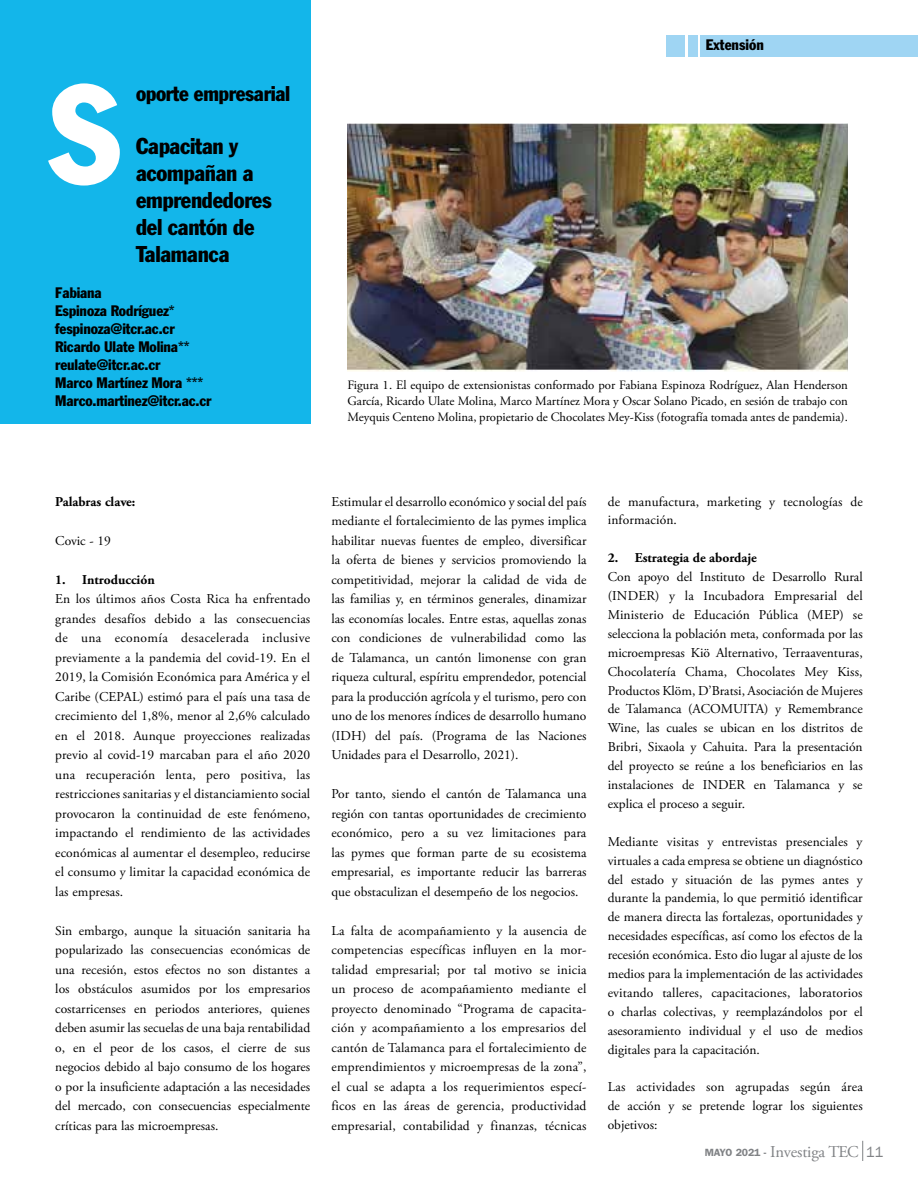
<style>
.page{position:relative;width:918px;height:1188px;background:#fff}
.page>*{position:absolute;margin:0;border:0;box-sizing:border-box;transform-origin:0 0}
.t1{font:condensed 138px "Franklin Gothic";color:#fff}
.t2{font:condensed 22.5px/27px "Franklin Gothic";letter-spacing:-.015em;color:#000}
.t3{font:condensed 21px "Franklin Gothic";letter-spacing:-.015em;color:#000}
.t4{font:16.5px "Adobe Garamond Pro";letter-spacing:-.01em;color:#808285}
.t5{font:condensed 15px/18px "Franklin Gothic";letter-spacing:-.01em;color:#000}
.t6{font:13.5px/19.5px "Adobe Garamond Pro";color:#000;text-align:justify}
.t7{font:700 13.5px "Adobe Garamond Pro";color:#000}
.t8{font:12.75px/15.8px "Adobe Garamond Pro";color:#000;text-align:justify}
.s1{font-family:"Franklin Gothic";font-weight:600;font-size:10.5px}
.s2{font-family:"Franklin Gothic";font-size:15px}
</style>
<div class="page">
<svg style="left:862px;top:1141px;width:1px;height:20px"></svg>
<div style="left:0;top:0;width:310px;height:423px;background:#13b6ea"></div>
<div style="left:701px;top:36px;width:217px;height:21px;background:#9fd5f3"></div>
<div style="left:688px;top:36px;width:10px;height:21px;background:#9fd5f3"></div>
<div style="left:666px;top:36px;width:19px;height:21px;background:#9fd5f3"></div>
<img style="left:347px;top:124px;width:501px;height:248px">
<h1 class="t1" style="left:49px;top:50px;width:73px">S</h1>
<h3 class="t3" style="left:136px;top:81px;width:156px">oporte empresarial</h3>
<h2 class="t2" style="left:136px;top:132px;width:137px">Capacitan y acompañan a emprendedores del cantón de<br>Talamanca</h2>
<p class="t5" style="left:55px;top:284px;width:158px">Fabiana<br>Espinoza Rodríguez* fespinoza@itcr.ac.cr<br>Ricardo Ulate Molina** reulate@itcr.ac.cr<br>Marco Martínez Mora ***<br>Marco.martinez@itcr.ac.cr</p>
<p class="t5" style="left:706px;top:36px;width:60px">Extensión</p>
<p class="t8" style="left:347px;top:378px;width:502px">Figura 1. El equipo de extensionistas conformado por Fabiana Espinoza Rodríguez, Alan Henderson García, Ricardo Ulate Molina, Marco Martínez Mora y Oscar Solano Picado, en sesión de trabajo con Meyquis Centeno Molina, propietario de Chocolates Mey-Kiss (fotografía tomada antes de pandemia).</p>
<p class="t7" style="left:55px;top:494px;width:82px">Palabras clave:</p>
<p class="t6" style="left:55px;top:531px;width:57px">Covic - 19</p>
<p class="t7" style="left:55px;top:572px;width:101px">1. Introducción</p>
<p class="t6" style="left:55px;top:590px;width:257px">En los últimos años Costa Rica ha enfrentado grandes desafíos debido a las consecuencias de una economía desacelerada inclusive previamente a la pandemia del covid-19. En el 2019, la Comisión Económica para América y el Caribe (CEPAL) estimó para el país una tasa de crecimiento del 1,8%, menor al 2,6% calculado en el 2018. Aunque proyecciones realizadas previo al covid-19 marcaban para el año 2020 una recuperación lenta, pero positiva, las restricciones sanitarias y el distanciamiento social provocaron la continuidad de este fenómeno, impactando el rendimiento de las actividades económicas al aumentar el desempleo, reducirse el consumo y limitar la capacidad económica de las empresas.</p>
<p class="t6" style="left:55px;top:921px;width:257px">Sin embargo, aunque la situación sanitaria ha popularizado las consecuencias económicas de una recesión, estos efectos no son distantes a los obstáculos asumidos por los empresarios costarricenses en periodos anteriores, quienes deben asumir las secuelas de una baja rentabilidad o, en el peor de los casos, el cierre de sus negocios debido al bajo consumo de los hogares o por la insuficiente adaptación a las necesidades del mercado, con consecuencias especialmente críticas para las microempresas.</p>
<p class="t6" style="left:332px;top:492px;width:257px">Estimular el desarrollo económico y social del país mediante el fortalecimiento de las pymes implica habilitar nuevas fuentes de empleo, diversificar la oferta de bienes y servicios promoviendo la competitividad, mejorar la calidad de vida de las familias y, en términos generales, dinamizar las economías locales. Entre estas, aquellas zonas con condiciones de vulnerabilidad como las de Talamanca, un cantón limonense con gran riqueza cultural, espíritu emprendedor, potencial para la producción agrícola y el turismo, pero con uno de los menores índices de desarrollo humano (IDH) del país. (Programa de las Naciones Unidades para el Desarrollo, 2021).</p>
<p class="t6" style="left:332px;top:785px;width:256px">Por tanto, siendo el cantón de Talamanca una región con tantas oportunidades de crecimiento económico, pero a su vez limitaciones para las pymes que forman parte de su ecosistema empresarial, es importante reducir las barreras que obstaculizan el desempeño de los negocios.</p>
<p class="t6" style="left:332px;top:921px;width:257px">La falta de acompañamiento y la ausencia de competencias específicas influyen en la mor&shy;talidad empresarial; por tal motivo se inicia un proceso de acompañamiento mediante el proyecto denominado “Programa de capacita&shy;ción y acompañamiento a los empresarios del cantón de Talamanca para el fortalecimiento de emprendimientos y microempresas de la zona”, el cual se adapta a los requerimientos especí&shy;ficos en las áreas de gerencia, productividad empresarial, contabilidad y finanzas, técnicas</p>
<p class="t6" style="left:608px;top:492px;width:256px;line-height:18.9px">de manufactura, marketing y tecnologías de información.</p>
<p class="t7" style="left:608px;top:550px;width:151px">2. Estrategia de abordaje</p>
<p class="t6" style="left:608px;top:568px;width:257px;line-height:18.9px">Con apoyo del Instituto de Desarrollo Rural (INDER) y la Incubadora Empresarial del Ministerio de Educación Pública (MEP) se selecciona la población meta, conformada por las microempresas Kiö Alternativo, Terraaventuras, Chocolatería Chama, Chocolates Mey Kiss, Productos Klöm, D’Bratsi, Asociación de Mujeres de Talamanca (ACOMUITA) y Remembrance Wine, las cuales se ubican en los distritos de Bribri, Sixaola y Cahuita. Para la presentación del proyecto se reúne a los beneficiarios en las instalaciones de INDER en Talamanca y se explica el proceso a seguir.</p>
<p class="t6" style="left:608px;top:832px;width:257px;line-height:18.9px">Mediante visitas y entrevistas presenciales y virtuales a cada empresa se obtiene un diagnóstico del estado y situación de las pymes antes y durante la pandemia, lo que permitió identificar de manera directa las fortalezas, oportunidades y necesidades específicas, así como los efectos de la recesión económica. Esto dio lugar al ajuste de los medios para la implementación de las actividades evitando talleres, capacitaciones, laboratorios o charlas colectivas, y reemplazándolos por el asesoramiento individual y el uso de medios digitales para la capacitación.</p>
<p class="t6" style="left:608px;top:1078px;width:257px;line-height:18.9px">Las actividades son agrupadas según área de acción y se pretende lograr los siguientes objetivos:</p>
<p class="t4" style="left:705px;top:1142px;width:180px"><span class="s1">MAYO 2021 -</span> Investiga TEC <span class="s2">11</span></p>
</div>
